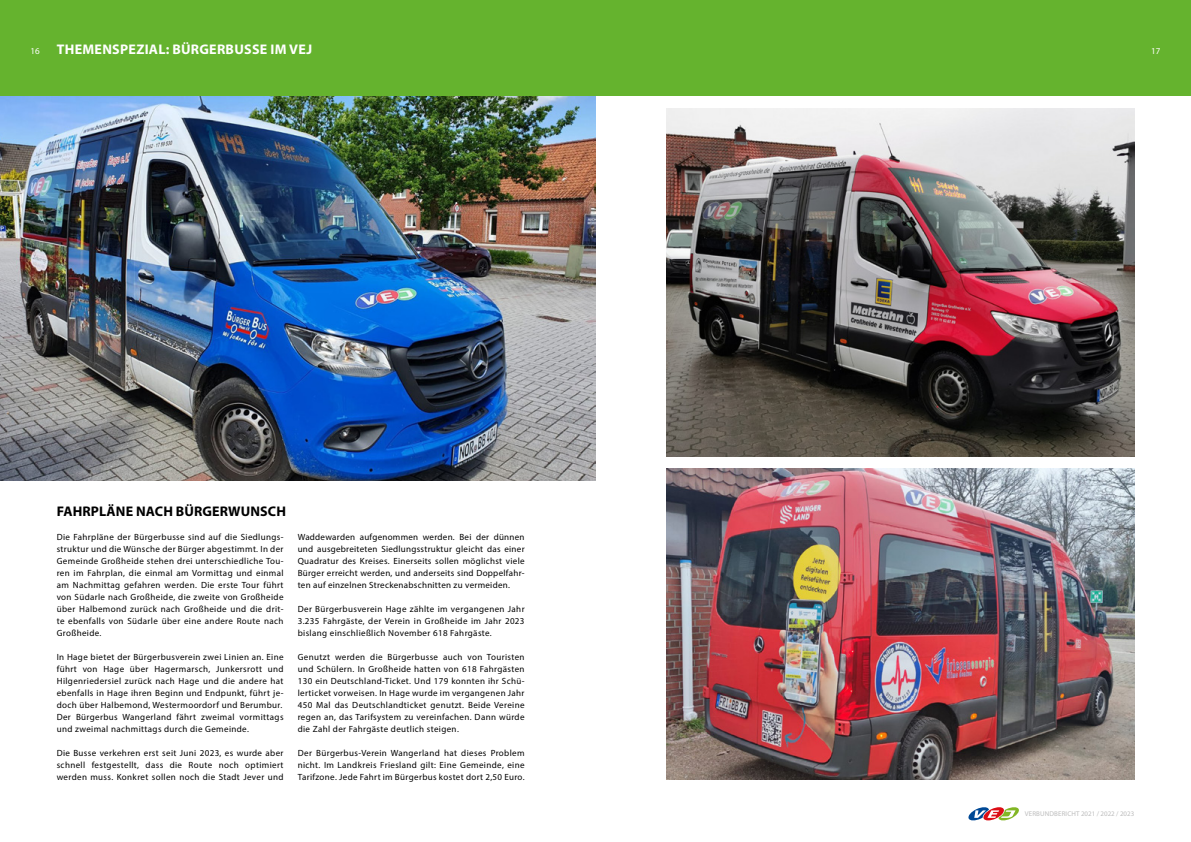
<style>
.page{position:relative;width:1191px;height:842px;background:#fff}
.page>*{position:absolute;margin:0;border:0;box-sizing:border-box;transform-origin:0 0}
.t1{font:700 14px "Myriad Pro";letter-spacing:.02em;color:#fff}
.t2{font:700 14px "Myriad Pro";letter-spacing:.01em;color:#000}
.t3{font:9px/12px "Myriad Pro";letter-spacing:.04em;color:#000;text-align:justify}
.t4{font:9px "Myriad Pro";color:#fff}
.t5{font:6.9px "Myriad Pro";letter-spacing:.02em;color:#bcbcbc}
.s1{font-weight:400;font-size:9px}
</style>
<div class="page">
<img style="left:0;top:96px;width:595px;height:384px">
<img style="left:666px;top:108px;width:468px;height:348px">
<img style="left:666px;top:468px;width:468px;height:312px">
<div style="left:0;top:0;width:1191px;height:96px;background:#65b32e"></div>
<svg style="left:968px;top:807px;width:51px;height:14px"></svg>
<h1 class="t1" style="left:31px;top:40px;width:283px"><span class="s1">16</span> THEMENSPEZIAL: BÜRGERBUSSE IM VEJ</h1>
<p class="t4" style="left:1151px;top:45px;width:11px">17</p>
<h1 class="t2" style="left:57px;top:502px;width:231px">FAHRPLÄNE NACH BÜRGERWUNSCH</h1>
<p class="t3" style="left:57px;top:531px;width:228px">Die Fahrpläne der Bürgerbusse sind auf die Siedlungs&shy;struktur und die Wünsche der Bürger abgestimmt. In der Gemeinde Großheide stehen drei unterschiedliche Tou&shy;ren im Fahrplan, die einmal am Vormittag und einmal am Nachmittag gefahren werden. Die erste Tour führt von Südarle nach Großheide, die zweite von Großheide über Halbemond zurück nach Großheide und die drit&shy;te ebenfalls von Südarle über eine andere Route nach Großheide.</p>
<p class="t3" style="left:57px;top:651px;width:228px;text-align:left">In Hage bietet der Bürgerbusverein zwei Linien an. Eine führt von Hage über Hagermarsch, Junkersrott und Hilgenriedersiel zurück nach Hage und die andere hat ebenfalls in Hage ihren Beginn und Endpunkt, führt je&shy;doch über Halbemond, Westermoordorf und Berumbur.<br>Der Bürgerbus Wangerland fährt zweimal vormittags und zweimal nachmittags durch die Gemeinde.</p>
<p class="t3" style="left:57px;top:747px;width:228px">Die Busse verkehren erst seit Juni 2023, es wurde aber schnell festgestellt, dass die Route noch optimiert werden muss. Konkret sollen noch die Stadt Jever und</p>
<p class="t3" style="left:298px;top:531px;width:228px">Waddewarden aufgenommen werden. Bei der dünnen und ausgebreiteten Siedlungsstruktur gleicht das einer Quadratur des Kreises. Einerseits sollen möglichst viele Bürger erreicht werden, und anderseits sind Doppelfahr&shy;ten auf einzelnen Streckenabschnitten zu vermeiden.</p>
<p class="t3" style="left:298px;top:603px;width:228px">Der Bürgerbusverein Hage zählte im vergangenen Jahr 3.235 Fahrgäste, der Verein in Großheide im Jahr 2023 bislang einschließlich November 618 Fahrgäste.</p>
<p class="t3" style="left:298px;top:651px;width:228px">Genutzt werden die Bürgerbusse auch von Touristen und Schülern. In Großheide hatten von 618 Fahrgästen 130 ein Deutschland-Ticket. Und 179 konnten ihr Schü&shy;lerticket vorweisen. In Hage wurde im vergangenen Jahr 450 Mal das Deutschlandticket genutzt. Beide Vereine regen an, das Tarifsystem zu vereinfachen. Dann würde die Zahl der Fahrgäste deutlich steigen.</p>
<p class="t3" style="left:298px;top:747px;width:228px">Der Bürgerbus-Verein Wangerland hat dieses Problem nicht. Im Landkreis Friesland gilt: Eine Gemeinde, eine Tarifzone. Jede Fahrt im Bürgerbus kostet dort 2,50 Euro.</p>
<p class="t5" style="left:1025px;top:810px;width:111px">VERBUNDBERICHT 2021 / 2022 / 2023</p>
</div>
